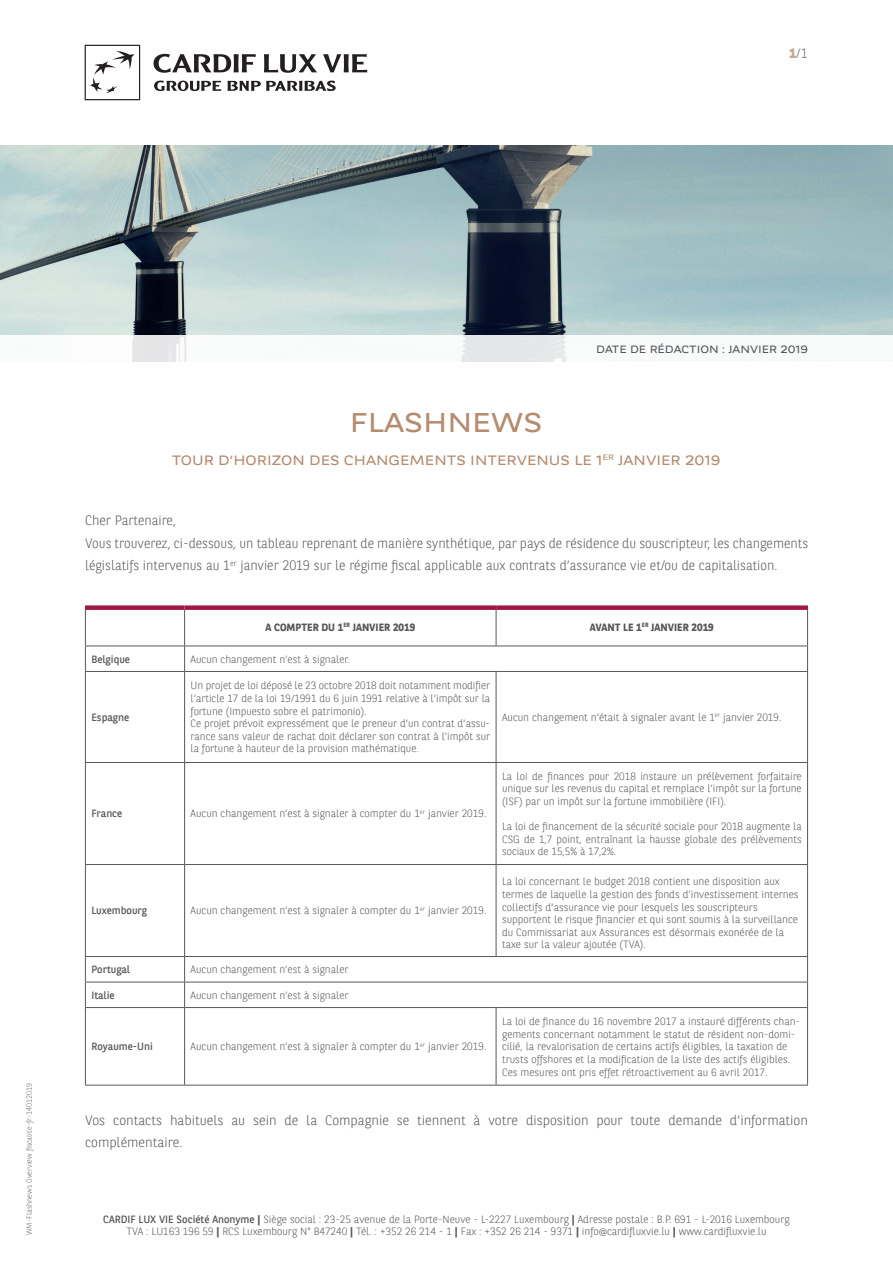
<style>
.page{position:relative;width:893px;height:1263px;background:#fff}
.page>*{position:absolute;margin:0;border:0;box-sizing:border-box;transform-origin:0 0}
.Chapitre{font:27px "BNPP Expanded Sans";color:#b58c70}
.Body{font:300 13.5px/22.5px "BNPP Sans";color:#57585a}
.Chapitre-2{font:13.5px "BNPP Expanded Sans";color:#b58c70}
.t1{font:300 13.5px "BNPP Sans";color:#6c6d70}
.Tableau_Body{font:300 10.5px/12.6px "BNPP Sans";color:#57585a;text-align:justify}
.Tableau_Titre_2{font:10.5px "BNPP Sans";color:#57585a}
.Tableau_Titre_1{font:700 10.5px "BNPP Sans";color:#57585a}
.Chapitre_2{font:10.5px "BNPP Expanded Sans";color:#57585a}
.t2{font:300 7.5px "BNPP Sans";color:#6c6d70}
.s1{font-weight:800;color:#c8a992}
.s2{font-weight:400}
.s3{font-weight:700}
</style>
<div class="page">
<svg style="left:85px;top:45px;width:55px;height:55px"></svg>
<svg style="left:154px;top:81px;width:67px;height:10px"></svg>
<svg style="left:228px;top:81px;width:108px;height:10px"></svg>
<svg style="left:153px;top:54px;width:103px;height:19px"></svg>
<svg style="left:264px;top:54px;width:53px;height:19px"></svg>
<svg style="left:323px;top:54px;width:44px;height:18px"></svg>
<img style="left:0;top:145px;width:893px;height:190px">
<svg style="left:132px;top:335px;width:434px;height:26px"></svg>
<hr style="left:85px;top:610px;width:1px;height:36px;background:#57585a">
<hr style="left:184px;top:610px;width:1px;height:36px;background:#57585a">
<hr style="left:496px;top:610px;width:1px;height:36px;background:#57585a">
<hr style="left:807px;top:610px;width:1px;height:36px;background:#57585a">
<hr style="left:85px;top:646px;width:100px;height:1px;background:#57585a">
<svg style="left:85px;top:646px;width:1px;height:25px"></svg>
<hr style="left:185px;top:646px;width:311px;height:1px;background:#57585a">
<svg style="left:184px;top:646px;width:1px;height:25px"></svg>
<hr style="left:496px;top:646px;width:312px;height:1px;background:#57585a">
<svg style="left:807px;top:646px;width:1px;height:25px"></svg>
<hr style="left:85px;top:671px;width:100px;height:1px;background:#57585a">
<hr style="left:85px;top:672px;width:1px;height:90px;background:#57585a">
<hr style="left:185px;top:671px;width:311px;height:1px;background:#57585a">
<hr style="left:184px;top:672px;width:1px;height:90px;background:#57585a">
<hr style="left:496px;top:671px;width:312px;height:1px;background:#57585a">
<hr style="left:496px;top:672px;width:1px;height:90px;background:#57585a">
<hr style="left:807px;top:672px;width:1px;height:90px;background:#57585a">
<hr style="left:85px;top:762px;width:100px;height:1px;background:#57585a">
<hr style="left:85px;top:763px;width:1px;height:101px;background:#57585a">
<hr style="left:185px;top:762px;width:311px;height:1px;background:#57585a">
<hr style="left:184px;top:763px;width:1px;height:101px;background:#57585a">
<hr style="left:496px;top:762px;width:312px;height:1px;background:#57585a">
<hr style="left:496px;top:763px;width:1px;height:101px;background:#57585a">
<hr style="left:807px;top:763px;width:1px;height:101px;background:#57585a">
<hr style="left:85px;top:864px;width:100px;height:1px;background:#57585a">
<hr style="left:85px;top:865px;width:1px;height:91px;background:#57585a">
<hr style="left:185px;top:864px;width:311px;height:1px;background:#57585a">
<hr style="left:184px;top:865px;width:1px;height:91px;background:#57585a">
<hr style="left:496px;top:864px;width:312px;height:1px;background:#57585a">
<hr style="left:496px;top:865px;width:1px;height:91px;background:#57585a">
<hr style="left:807px;top:865px;width:1px;height:91px;background:#57585a">
<hr style="left:85px;top:956px;width:100px;height:1px;background:#57585a">
<hr style="left:185px;top:956px;width:311px;height:1px;background:#57585a">
<hr style="left:496px;top:956px;width:312px;height:1px;background:#57585a">
<hr style="left:85px;top:982px;width:100px;height:1px;background:#57585a">
<svg style="left:85px;top:957px;width:1px;height:50px"></svg>
<hr style="left:185px;top:982px;width:311px;height:1px;background:#57585a">
<svg style="left:184px;top:957px;width:1px;height:50px"></svg>
<hr style="left:496px;top:982px;width:312px;height:1px;background:#57585a">
<svg style="left:807px;top:957px;width:1px;height:50px"></svg>
<hr style="left:85px;top:1007px;width:100px;height:1px;background:#57585a">
<hr style="left:85px;top:1008px;width:1px;height:77px;background:#57585a">
<hr style="left:185px;top:1007px;width:311px;height:1px;background:#57585a">
<hr style="left:184px;top:1008px;width:1px;height:77px;background:#57585a">
<hr style="left:496px;top:1007px;width:312px;height:1px;background:#57585a">
<hr style="left:496px;top:1008px;width:1px;height:77px;background:#57585a">
<hr style="left:807px;top:1008px;width:1px;height:77px;background:#57585a">
<hr style="left:85px;top:1085px;width:100px;height:1px;background:#57585a">
<hr style="left:185px;top:1085px;width:311px;height:1px;background:#57585a">
<hr style="left:496px;top:1085px;width:312px;height:1px;background:#57585a">
<div style="left:85px;top:605px;width:100px;height:5px;background:#a01846"></div>
<div style="left:185px;top:605px;width:311px;height:5px;background:#a01846"></div>
<div style="left:496px;top:605px;width:312px;height:5px;background:#a01846"></div>
<p class="t1" style="left:789px;top:44px;width:20px"><span class="s1">1</span>/1</p>
<p class="t2" style="left:24px;top:1235px;width:153px;rotate:-90deg">WM-Flashnews Overview fiscalite-fr-14012019</p>
<p class="Chapitre_2" style="left:596px;top:342px;width:213px">DATE DE RÉDACTION : JANVIER 2019</p>
<p class="Chapitre" style="left:350px;top:404px;width:194px">FLASHNEWS</p>
<p class="Chapitre-2" style="left:172px;top:451px;width:550px">TOUR D‘HORIZON DES CHANGEMENTS INTERVENUS LE 1<sup>ER</sup> JANVIER 2019</p>
<p class="Body" style="left:85px;top:509px;width:93px">Cher Partenaire,</p>
<p class="Body" style="left:85px;top:531px;width:725px">Vous trouverez, ci-dessous, un tableau reprenant de manière synthétique, par pays de résidence du souscripteur, les changements législatifs intervenus au 1<sup>er</sup> janvier 2019 sur le régime fiscal applicable aux contrats d’assurance vie et/ou de capitalisation.</p>
<p class="Tableau_Titre_1" style="left:265px;top:620px;width:151px">A COMPTER DU 1<sup>ER</sup> JANVIER 2019</p>
<p class="Tableau_Titre_1" style="left:590px;top:620px;width:125px">AVANT LE 1<sup>ER</sup> JANVIER 2019</p>
<p class="Tableau_Titre_2" style="left:91px;top:652px;width:40px">Belgique</p>
<p class="Tableau_Body" style="left:191px;top:652px;width:161px">Aucun changement n’est à signaler.</p>
<p class="Tableau_Titre_2" style="left:91px;top:710px;width:39px">Espagne</p>
<p class="Tableau_Body" style="left:191px;top:679px;width:301px">Un projet de loi déposé le 23 octobre 2018 doit notamment modifier l’article 17 de la loi 19/1991 du 6 juin 1991 relative à l’impôt sur la fortune (Impuesto sobre el patrimonio).</p>
<p class="Tableau_Body" style="left:191px;top:717px;width:301px">Ce projet prévoit expressément que le preneur d’un contrat d’assu&shy;rance sans valeur de rachat doit déclarer son contrat à l’impôt sur la fortune à hauteur de la provision mathématique.</p>
<p class="Tableau_Titre_2" style="left:91px;top:807px;width:33px">France</p>
<p class="Tableau_Body" style="left:191px;top:807px;width:297px">Aucun changement n’est à signaler à compter du 1<sup>er</sup> janvier 2019.</p>
<p class="Tableau_Titre_2" style="left:91px;top:904px;width:57px">Luxembourg</p>
<p class="Tableau_Body" style="left:191px;top:904px;width:297px">Aucun changement n’est à signaler à compter du 1<sup>er</sup> janvier 2019.</p>
<p class="Tableau_Titre_2" style="left:91px;top:962px;width:40px">Portugal</p>
<p class="Tableau_Body" style="left:191px;top:963px;width:159px">Aucun changement n’est à signaler</p>
<p class="Tableau_Titre_2" style="left:91px;top:988px;width:25px">Italie</p>
<p class="Tableau_Body" style="left:191px;top:988px;width:159px">Aucun changement n’est à signaler</p>
<p class="Tableau_Body" style="left:502px;top:710px;width:281px">Aucun changement n’était à signaler avant le 1<sup>er</sup> janvier 2019.</p>
<p class="Tableau_Body" style="left:502px;top:769px;width:301px">La loi de finances pour 2018 instaure un prélèvement forfaitaire unique sur les revenus du capital et remplace l’impôt sur la fortune (ISF) par un impôt sur la fortune immobilière (IFI).</p>
<p class="Tableau_Body" style="left:502px;top:820px;width:301px">La loi de financement de la sécurité sociale pour 2018 augmente la CSG de 1,7 point, entraînant la hausse globale des prélèvements sociaux de 15,5% à 17,2%.</p>
<p class="Tableau_Body" style="left:502px;top:875px;width:298px;text-align:left">La loi concernant le budget 2018 contient une disposition aux termes de laquelle la gestion des fonds d’investissement internes collectifs d’assurance vie pour lesquels les souscripteurs supportent le risque financier et qui sont soumis à la surveillance du Commissariat aux Assurances est désormais exonérée de la taxe sur la valeur ajoutée (TVA).</p>
<p class="Tableau_Body" style="left:502px;top:1015px;width:299px;text-align:left">La loi de finance du 16 novembre 2017 a instauré différents chan&shy;gements concernant notamment le statut de résident non-domi&shy;cilié, la revalorisation de certains actifs éligibles, la taxation de trusts offshores et la modification de la liste des actifs éligibles.</p>
<p class="Tableau_Body" style="left:502px;top:1065px;width:267px">Ces mesures ont pris effet rétroactivement au 6 avril 2017.</p>
<p class="Body" style="left:85px;top:1108px;width:724px">Vos contacts habituels au sein de la Compagnie se tiennent à votre disposition pour toute demande d’information complémentaire.</p>
<p class="Tableau_Titre_2" style="left:91px;top:1039px;width:63px">Royaume-Uni</p>
<p class="Tableau_Body" style="left:191px;top:1040px;width:297px">Aucun changement n’est à signaler à compter du 1<sup>er</sup> janvier 2019.</p>
<p class="Tableau_Body" style="left:103px;top:1212px;width:688px;text-align:center"><span class="s2">CARDIF LUX VIE Société Anonyme</span> <span class="s3">|</span> Siège social : 23-25 avenue de la Porte-Neuve - L-2227 Luxembourg <span class="s3">|</span> Adresse postale : B.P. 691 - L-2016 Luxembourg<br>TVA : LU163 196 59 <span class="s3">|</span> RCS Luxembourg N° B47240 <span class="s3">|</span> Tél. : +352 26 214 - 1 <span class="s3">|</span> Fax : +352 26 214 - 9371 <span class="s3">|</span> info@cardifluxvie.lu <span class="s3">|</span> www.cardifluxvie.lu</p>
</div>
